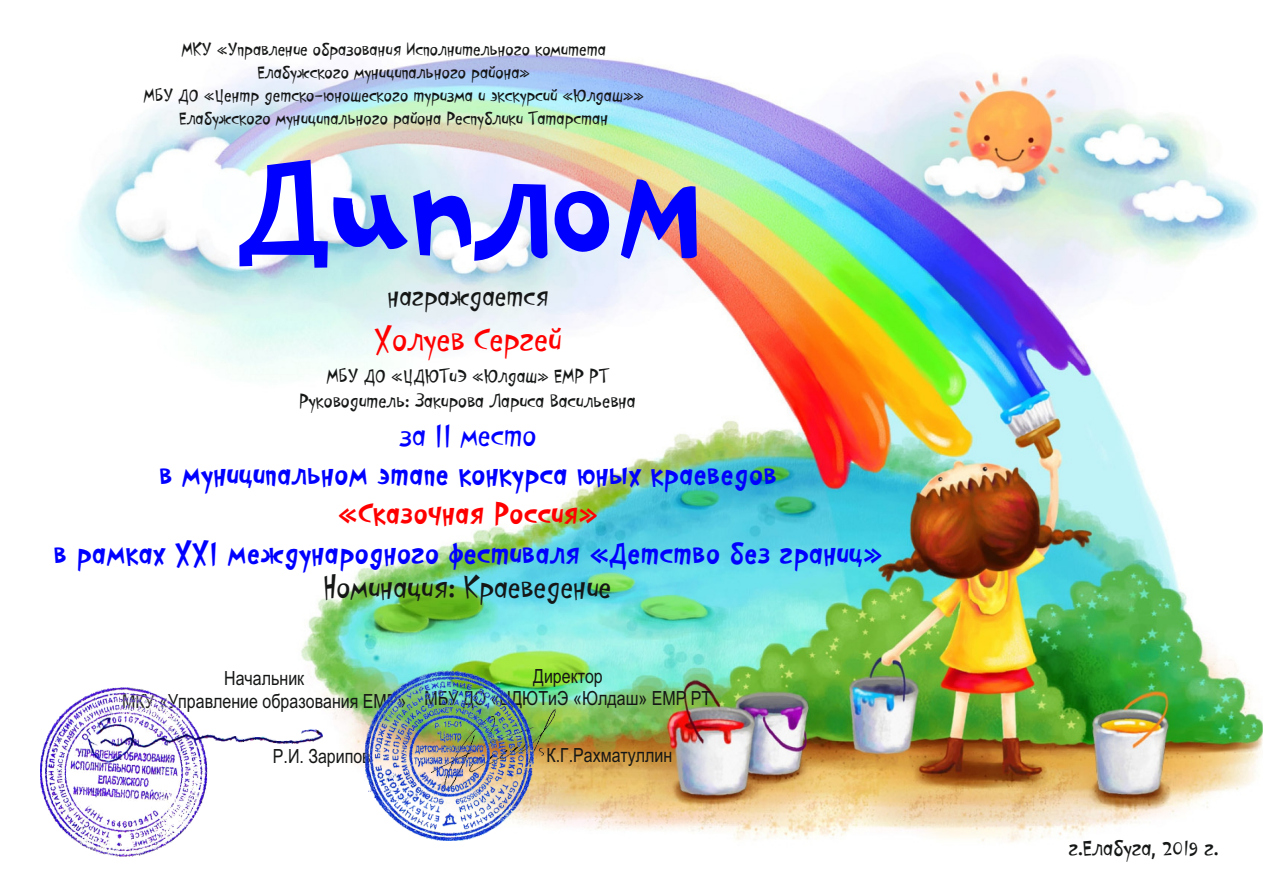
<style>
.page{position:relative;width:1263px;height:893px;background:#fff}
.page>*{position:absolute;margin:0;border:0;box-sizing:border-box;transform-origin:0 0}
.t1{font:192.75px "PF Playskool Pro";color:#00f}
.t2{font:36px "PF Cosmonut Pro";color:#f00}
.t3{font:700 33px "PF Cosmonut Pro";color:#00f}
.t4{font:33px "PF Cosmonut Pro";color:#151616}
.t5{font:700 33px "PF Cosmonut Pro";color:#f00}
.t6{font:33px "PF Cosmonut Pro";color:#00f}
.t7{font:30px "PF Cosmonut Pro";color:#151616}
.t8{font:24px "PF Cosmonut Pro";color:#151616}
.t9{font:21px/24.8px "PF Cosmonut Pro";color:#151616;text-align:center}
.t10{font:19.5px/23px "PF Cosmonut Pro";color:#151616;text-align:center}
.t11{font:19.5px/22px "Arial Narrow";color:#151616;text-align:center}
</style>
<div class="page">
<img style="left:75px;top:54px;width:1188px;height:803px">
<img style="left:41px;top:687px;width:281px;height:169px">
<img style="left:533px;top:709px;width:23px;height:80px">
<img style="left:365px;top:670px;width:168px;height:170px">
<p class="t10" style="left:143px;top:38px;width:502px">МКУ «Управление образования Исполнительного комитета Елабужского муниципального района»<br>МБУ ДО «Центр детско-юношеского туризма и экскурсий «Юлдаш»» Елабужского муниципального района Республики Татарстан</p>
<h1 class="t1" style="left:236px;top:111px;width:469px">Диплом</h1>
<h3 class="t7" style="left:387px;top:283px;width:163px">награждается</h3>
<h2 class="t2" style="left:374px;top:323px;width:189px">Холуев Сергей</h2>
<p class="t9" style="left:299px;top:364px;width:338px">МБУ ДО «ЦДЮТиЭ «Юлдаш» ЕМР РТ<br>Руководитель: Закирова Лариса Васильевна</p>
<h3 class="t6" style="left:400px;top:420px;width:138px">за II место</h3>
<h3 class="t3" style="left:159px;top:459px;width:619px">в муниципальном этапе конкурса юных краеведов</h3>
<h3 class="t5" style="left:338px;top:499px;width:262px">«Сказочная Россия»</h3>
<h3 class="t3" style="left:54px;top:538px;width:830px">в рамках XXI международного фестиваля «Детство без границ»</h3>
<h3 class="t4" style="left:324px;top:573px;width:289px">Номинация: Краеведение</h3>
<p class="t11" style="left:122px;top:669px;width:286px">Начальник<br>МКУ «Управление образования ЕМР»</p>
<p class="t11" style="left:425px;top:667px;width:288px">Директор<br>МБУ ДО «ЦДЮТиЭ «Юлдаш» ЕМР РТ</p>
<p class="t11" style="left:273px;top:746px;width:99px">Р.И. Зарипов</p>
<p class="t11" style="left:546px;top:746px;width:127px">К.Г.Рахматуллин</p>
<p class="t8" style="left:1068px;top:837px;width:152px">г.Елабуга, 2019 г.</p>
</div>
